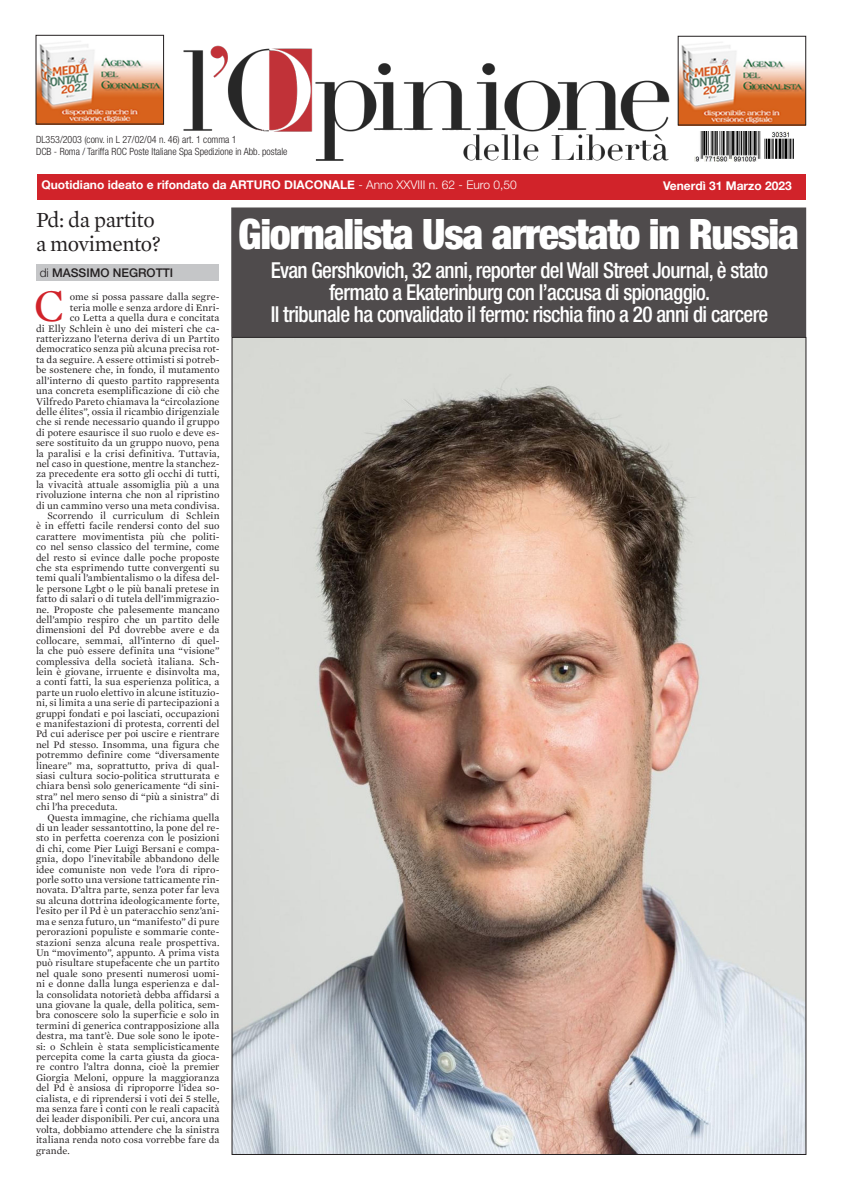
<style>
.page{position:relative;width:842px;height:1191px;background:#fff}
.page>*{position:absolute;margin:0;border:0;box-sizing:border-box;transform-origin:0 0}
.t1{font:46.2px "Mercury Text G1";color:#d1232a}
.t2{font:900 condensed 42px "Helvetica Neue LT Std";letter-spacing:-.03em;color:#fff}
.t3{font:500 condensed 22px "Helvetica Neue LT Std";letter-spacing:-.03em;color:#fff;scale:.96 1}
.t4{font:22px "Mercury Text G1";letter-spacing:-.02em;color:#231f20}
.t5{font:700 12px "Helvetica Neue";color:#fff}
.t6{font:500 12px "Helvetica Neue";color:#231f20}
.t7{font:10.2px/10.4px "Mercury Text G1";color:#231f20;text-align:justify}
.t8{font:300 condensed 10px "Helvetica Neue LT Std";color:#231f20}
.s1{font-weight:300}
</style>
<div class="page">
<img style="left:38px;top:41px;width:124px;height:81px">
<div style="left:36px;top:35px;width:128px;height:89px;border:1px solid #231f20"></div>
<img style="left:183px;top:45px;width:487px;height:116px">
<div style="left:36px;top:174px;width:769px;height:25px;background:#d1232a"></div>
<div style="left:36px;top:264px;width:183px;height:16px;background:#c5c6c8"></div>
<img style="left:694px;top:132px;width:100px;height:30px">
<img style="left:680px;top:42px;width:124px;height:81px">
<div style="left:678px;top:36px;width:128px;height:89px;border:1px solid #231f20"></div>
<img style="left:233px;top:339px;width:571px;height:814px">
<div style="left:232px;top:208px;width:574px;height:128px;background:#4f4b4c"></div>
<div style="left:231px;top:207px;width:575px;height:130px;border:1px solid #231f20"></div>
<p class="t8" style="left:36px;top:134px;width:202px">DL353/2003 (conv. in L 27/02/04 n. 46) art. 1 comma 1</p>
<p class="t8" style="left:36px;top:146px;width:253px">DCB - Roma / Tariffa ROC Poste Italiane Spa Spedizione in Abb. postale</p>
<p class="t5" style="left:41px;top:177px;width:477px">Quotidiano ideato e rifondato da ARTURO DIACONALE <span class="s1">- Anno XXVIII n. 62 - Euro 0,50</span></p>
<p class="t5" style="left:663px;top:178px;width:130px">Venerdì 31 Marzo 2023</p>
<p class="t4" style="left:36px;top:206px;width:120px">Pd: da partito</p>
<p class="t4" style="left:36px;top:230px;width:126px">a movimento?</p>
<p class="t6" style="left:40px;top:265px;width:135px"><span class="s1">di</span> MASSIMO NEGROTTI</p>
<p class="t3" style="left:271px;top:257px;width:520px">Evan Gershkovich, 32 anni, reporter del Wall Street Journal, è stato</p>
<p class="t3" style="left:329px;top:279px;width:398px">fermato a Ekaterinburg con l’accusa di spionaggio.</p>
<p class="t3" style="left:271px;top:301px;width:520px">Il tribunale ha convalidato il fermo: rischia fino a 20 anni di carcere</p>
<p class="t2" style="left:238px;top:208px;width:562px">Giornalista Usa arrestato in Russia</p>
<p class="t1" style="left:34px;top:279px;width:33px">C</p>
<p class="t7" style="left:36px;top:292px;width:185px;text-align:right">ome si possa passare dalla segre-<br>teria molle e senza ardore di Enri-<br>co Letta a quella dura e concitata<br>di Elly Schlein è uno dei misteri che ca&shy;ratterizzano l’eterna deriva di un Partito democratico senza più alcuna precisa rot&shy;ta da seguire. A essere ottimisti si potreb&shy;be sostenere che, in fondo, il mutamento all’interno di questo partito rappresenta una concreta esemplificazione di ciò che Vilfredo Pareto chiamava la “circolazione delle élites”, ossia il ricambio dirigenziale che si rende necessario quando il gruppo di potere esaurisce il suo ruolo e deve es&shy;sere sostituito da un gruppo nuovo, pena la paralisi e la crisi definitiva. Tuttavia, nel caso in questione, mentre la stanchez&shy;za precedente era sotto gli occhi di tutti, la vivacità attuale assomiglia più a una rivoluzione interna che non al ripristino di un cammino verso una meta condivisa.</p>
<p class="t7" style="left:36px;top:510px;width:185px;text-indent:11px">Scorrendo il curriculum di Schlein è in effetti facile rendersi conto del suo carattere movimentista più che politi&shy;co nel senso classico del termine, come del resto si evince dalle poche proposte che sta esprimendo tutte convergenti su temi quali l’ambientalismo o la difesa del&shy;le persone Lgbt o le più banali pretese in fatto di salari o di tutela dell’immigrazio&shy;ne. Proposte che palesemente mancano dell’ampio respiro che un partito delle dimensioni del Pd dovrebbe avere e da collocare, semmai, all’interno di quel&shy;la che può essere definita una “visione” complessiva della società italiana. Sch&shy;lein è giovane, irruente e disinvolta ma, a conti fatti, la sua esperienza politica, a parte un ruolo elettivo in alcune istituzio&shy;ni, si limita a una serie di partecipazioni a gruppi fondati e poi lasciati, occupazioni e manifestazioni di protesta, correnti del Pd cui aderisce per poi uscire e rientrare nel Pd stesso. Insomma, una figura che potremmo definire come “diversamente lineare” ma, soprattutto, priva di qual&shy;siasi cultura socio-politica strutturata e chiara bensì solo genericamente “di sini&shy;stra” nel mero senso di “più a sinistra” di chi l’ha preceduta.</p>
<p class="t7" style="left:36px;top:812px;width:185px;text-indent:11px">Questa immagine, che richiama quella di un leader sessantottino, la pone del re&shy;sto in perfetta coerenza con le posizioni di chi, come Pier Luigi Bersani e compa&shy;gnia, dopo l’inevitabile abbandono delle idee comuniste non vede l’ora di ripro&shy;porle sotto una versione tatticamente rin&shy;novata. D’altra parte, senza poter far leva su alcuna dottrina ideologicamente forte, l’esito per il Pd è un pateracchio senz’ani&shy;ma e senza futuro, un “manifesto” di pure perorazioni populiste e sommarie conte&shy;stazioni senza alcuna reale prospettiva.<br>Un “movimento”, appunto. A prima vista può risultare stupefacente che un partito nel quale sono presenti numerosi uomi&shy;ni e donne dalla lunga esperienza e dal&shy;la consolidata notorietà debba affidarsi a una giovane la quale, della politica, sem&shy;bra conoscere solo la superficie e solo in termini di generica contrapposizione alla destra, ma tant’è. Due sole sono le ipote&shy;si: o Schlein è stata semplicisticamente percepita come la carta giusta da gioca&shy;re contro l’altra donna, cioè la premier Giorgia Meloni, oppure la maggioranza del Pd è ansiosa di riproporre l’idea so&shy;cialista, e di riprendersi i voti dei 5 stelle, ma senza fare i conti con le reali capacità dei leader disponibili. Per cui, ancora una volta, dobbiamo attendere che la sinistra italiana renda noto cosa vorrebbe fare da grande.</p>
</div>
